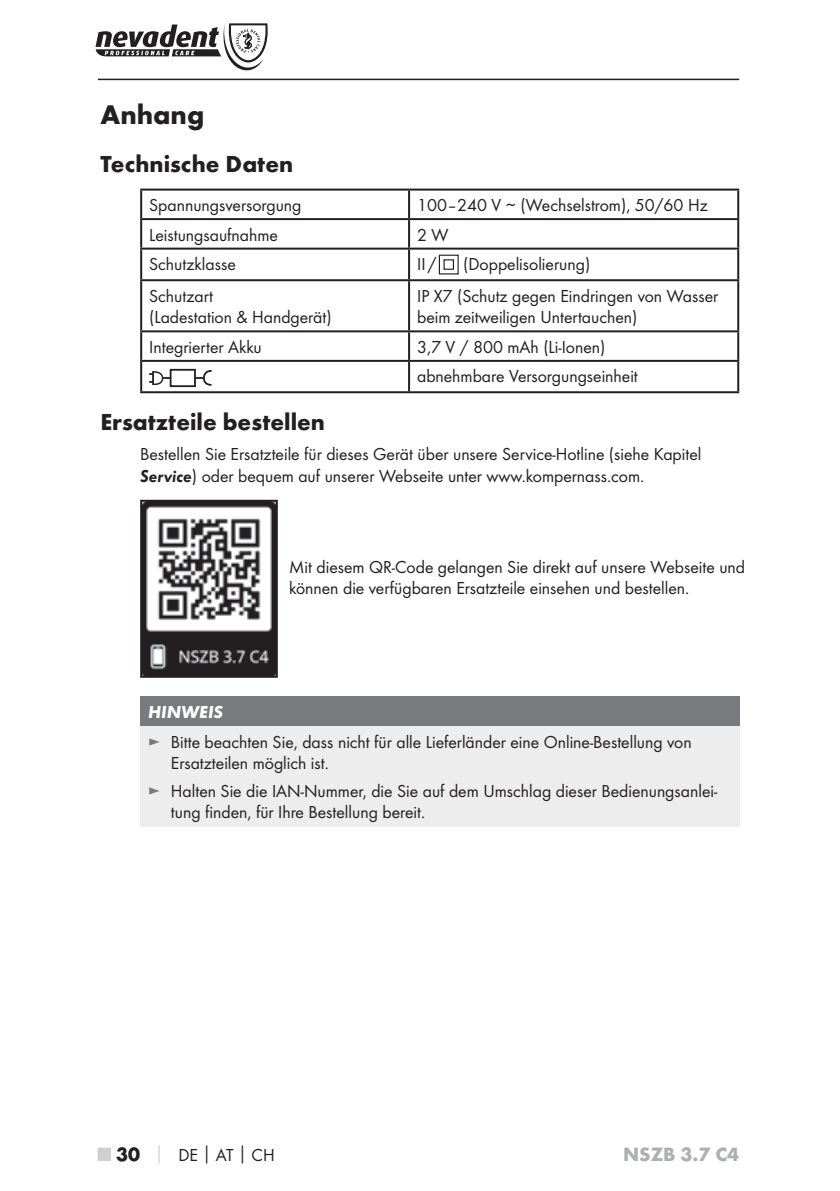
<style>
.page{position:relative;width:840px;height:1191px;background:#fff}
.page>*{position:absolute;margin:0;border:0;box-sizing:border-box;transform-origin:0 0}
.t1{font:700 28px "Futura";color:#231f20}
.t2{font:700 24px "Futura";color:#231f20}
.t3{font:700 20px "Futura";color:#adafb1}
.t4{font:18px/21.6px "Futura Boo";color:#231f20}
.t5{font:italic 700 18px "Futura";color:#fff}
.s1{font-family:"Futura Dem Obl"}
.s2{color:#797a7d}
.s3{font-family:"Futura";font-weight:700;font-size:20px;color:#cecfd1}
.s4{font-family:"Futura";font-weight:700;font-size:20px}
.s5{color:#cecfd1}
</style>
<div class="page">
<hr style="left:98px;top:79px;width:640px;height:1px;background:#231f20">
<svg style="left:95px;top:23px;width:172px;height:47px"></svg>
<hr style="left:140px;top:189px;width:269px;height:2px;background:#231f20">
<hr style="left:140px;top:191px;width:2px;height:27px;background:#231f20">
<hr style="left:409px;top:189px;width:329px;height:2px;background:#231f20">
<hr style="left:408px;top:191px;width:2px;height:27px;background:#231f20">
<hr style="left:736px;top:191px;width:2px;height:27px;background:#231f20">
<hr style="left:140px;top:218px;width:269px;height:2px;background:#231f20">
<hr style="left:140px;top:220px;width:2px;height:28px;background:#231f20">
<hr style="left:409px;top:218px;width:329px;height:2px;background:#231f20">
<hr style="left:408px;top:220px;width:2px;height:28px;background:#231f20">
<hr style="left:736px;top:220px;width:2px;height:28px;background:#231f20">
<hr style="left:140px;top:248px;width:269px;height:2px;background:#231f20">
<hr style="left:140px;top:250px;width:2px;height:29px;background:#231f20">
<hr style="left:409px;top:248px;width:329px;height:2px;background:#231f20">
<hr style="left:408px;top:250px;width:2px;height:29px;background:#231f20">
<hr style="left:736px;top:250px;width:2px;height:29px;background:#231f20">
<hr style="left:140px;top:279px;width:269px;height:2px;background:#231f20">
<hr style="left:140px;top:281px;width:2px;height:49px;background:#231f20">
<hr style="left:409px;top:279px;width:329px;height:2px;background:#231f20">
<hr style="left:408px;top:281px;width:2px;height:49px;background:#231f20">
<hr style="left:736px;top:281px;width:2px;height:49px;background:#231f20">
<hr style="left:140px;top:330px;width:269px;height:2px;background:#231f20">
<hr style="left:140px;top:332px;width:2px;height:28px;background:#231f20">
<hr style="left:409px;top:330px;width:329px;height:2px;background:#231f20">
<hr style="left:408px;top:332px;width:2px;height:28px;background:#231f20">
<hr style="left:736px;top:332px;width:2px;height:28px;background:#231f20">
<hr style="left:140px;top:360px;width:269px;height:2px;background:#231f20">
<hr style="left:140px;top:362px;width:2px;height:29px;background:#231f20">
<hr style="left:409px;top:360px;width:329px;height:2px;background:#231f20">
<hr style="left:408px;top:362px;width:2px;height:29px;background:#231f20">
<hr style="left:736px;top:362px;width:2px;height:29px;background:#231f20">
<hr style="left:140px;top:391px;width:598px;height:2px;background:#231f20">
<svg style="left:438px;top:255px;width:20px;height:19px"></svg>
<div style="left:170px;top:369px;width:26px;height:18px;border:2px solid #231f20"></div>
<svg style="left:195px;top:369px;width:16px;height:18px"></svg>
<svg style="left:149px;top:370px;width:21px;height:16px"></svg>
<img style="left:143px;top:503px;width:132px;height:172px">
<div style="left:140px;top:500px;width:138px;height:178px;border:2px solid #231f20"></div>
<div style="left:140px;top:696px;width:598px;height:30px;background:#797a7d"></div>
<div style="left:140px;top:726px;width:598px;height:100px;background:#ededee"></div>
<h1 class="t1" style="left:100px;top:104px;width:105px">Anhang</h1>
<h2 class="t2" style="left:100px;top:155px;width:194px">Technische Daten</h2>
<p class="t4" style="left:149px;top:195px;width:154px">Spannungsversorgung</p>
<p class="t4" style="left:417px;top:195px;width:292px">100‒240 V ∼ (Wechselstrom), 50/60 Hz</p>
<p class="t4" style="left:149px;top:225px;width:130px">Leistungsaufnahme</p>
<p class="t4" style="left:417px;top:225px;width:33px">2 W</p>
<p class="t4" style="left:149px;top:254px;width:88px">Schutzklasse</p>
<p class="t4" style="left:417px;top:254px;width:21px">II /</p>
<p class="t4" style="left:463px;top:254px;width:129px">(Doppelisolierung)</p>
<p class="t4" style="left:149px;top:286px;width:184px">Schutzart<br>(Ladestation &amp; Handgerät)</p>
<p class="t4" style="left:417px;top:286px;width:302px">IP X7 (Schutz gegen Eindringen von Wasser beim zeitweiligen Untertauchen)</p>
<p class="t4" style="left:149px;top:337px;width:114px">Integrierter Akku</p>
<p class="t4" style="left:417px;top:333px;width:222px;line-height:29.4px">3,7 V / 800 mAh (Li-Ionen) abnehmbare Versorgungseinheit</p>
<h2 class="t2" style="left:100px;top:413px;width:226px">Ersatzteile bestellen</h2>
<p class="t4" style="left:140px;top:444px;width:562px">Bestellen Sie Ersatzteile für dieses Gerät über unsere Service-Hotline (siehe Kapitel<br><span class="s1">Service</span>) oder bequem auf unserer Webseite unter www.kompernass.com.</p>
<p class="t4" style="left:289px;top:557px;width:457px">Mit diesem QR-Code gelangen Sie direkt auf unsere Webseite und können die verfügbaren Ersatzteile einsehen und bestellen.</p>
<p class="t5" style="left:148px;top:706px;width:76px">HINWEIS</p>
<p class="t4" style="left:171px;top:732px;width:522px;text-indent:-23px"><span class="s2">►</span> Bitte beachten Sie, dass nicht für alle Lieferländer eine Online-Bestellung von<br>Ersatzteilen möglich ist.</p>
<p class="t4" style="left:171px;top:781px;width:547px;text-indent:-23px"><span class="s2">►</span> Halten Sie die IAN-Nummer, die Sie auf dem Umschlag dieser Bedienungsanlei&shy;tung finden, für Ihre Bestellung bereit.</p>
<p class="t4" style="left:98px;top:1145px;width:178px"><span class="s3">■</span> <span class="s4">30</span> <span class="s5">│</span> DE│AT│CH</p>
<p class="t3" style="left:622px;top:1146px;width:117px">NSZB 3.7 C4</p>
</div>
